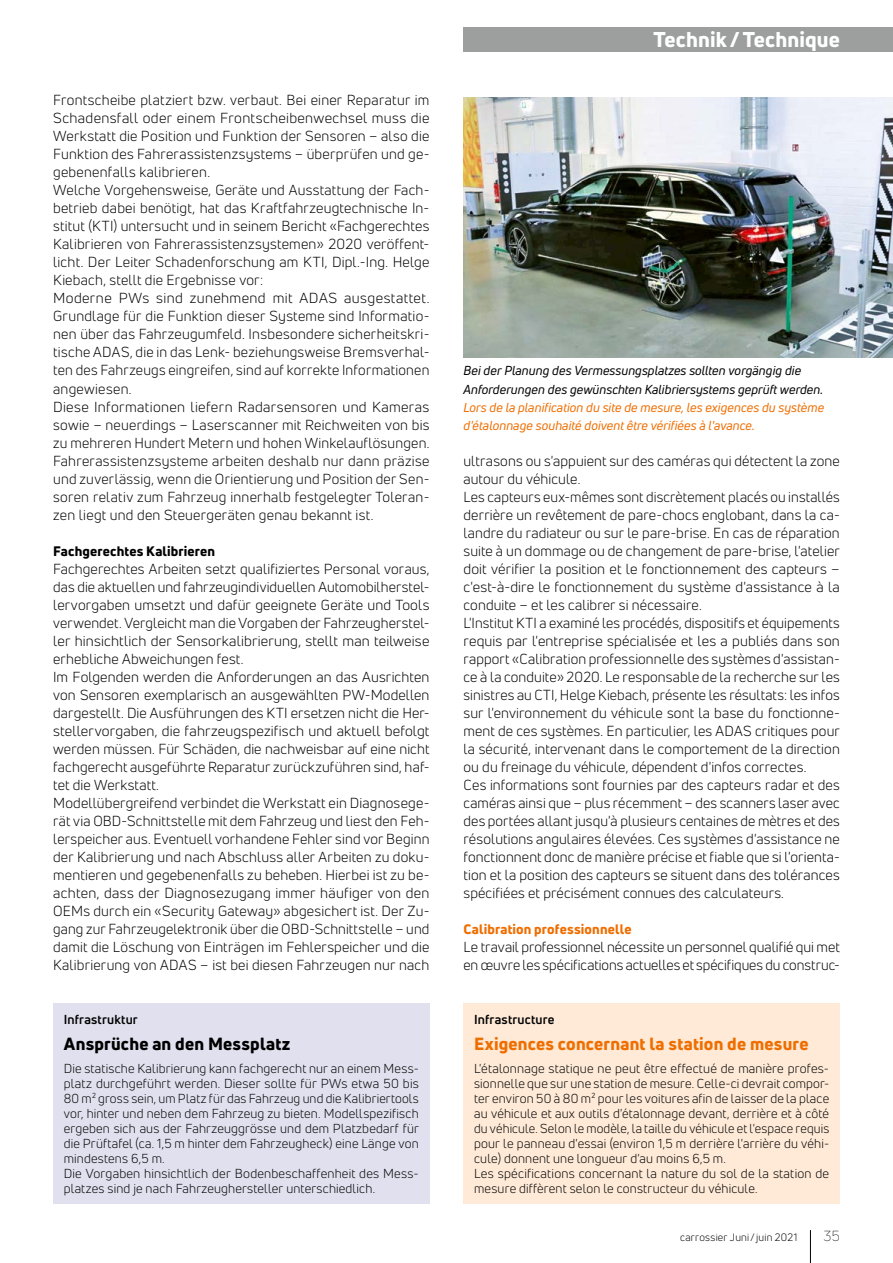
<style>
.page{position:relative;width:893px;height:1263px;background:#fff}
.page>*{position:absolute;margin:0;border:0;box-sizing:border-box;transform-origin:0 0}
.t1{font:800 21px "Uni Neue";letter-spacing:.005em;color:#fff}
.t2{font:800 17.25px "Uni Neue";letter-spacing:.01em;color:#ef6e00}
.t3{font:800 17.25px "Uni Neue";letter-spacing:.01em;color:#000}
.t4{font:14.25px/18px "Uni Neue";letter-spacing:.015em;color:#000}
.t5{font:300 14.25px "Uni Neue";color:#000}
.t6{font:800 13.5px "Uni Neue";letter-spacing:.01em;color:#ef6e00}
.t7{font:800 13.5px "Uni Neue";letter-spacing:.01em;color:#000}
.t8{font:12.75px/15px "Uni Neue";letter-spacing:.015em;color:#000}
.t9{font:italic 12.75px/18px "Uni Neue";letter-spacing:.01em;color:#000}
.t10{font:italic 12.75px/18px "Uni Neue";letter-spacing:.01em;color:#ef6e00}
.t11{font:700 12.75px "Uni Neue";letter-spacing:.015em;color:#000}
.t12{font:10.5px "Uni Neue";letter-spacing:.02em;color:#000}
</style>
<div class="page">
<hr style="left:810px;top:1230px;width:1px;height:33px;background:#000">
<div style="left:463px;top:27px;width:430px;height:24px;background:#9d9e9e"></div>
<div style="left:53px;top:1003px;width:376px;height:201px;background:#e1e0ee"></div>
<div style="left:463px;top:1003px;width:377px;height:201px;background:#feead7"></div>
<img style="left:463px;top:98px;width:430px;height:259px">
<p class="t4" style="left:53px;top:91px;width:378px">Frontscheibe platziert bzw. verbaut. Bei einer Reparatur im Schadensfall oder einem Frontscheibenwechsel muss die Werkstatt die Position und Funktion der Sensoren – also die Funktion des Fahrerassistenzsystems – überprüfen und ge&shy;gebenenfalls kalibrieren.<br>Welche Vorgehensweise, Geräte und Ausstattung der Fach&shy;betrieb dabei benötigt, hat das Kraftfahrzeugtechnische In&shy;stitut (KTI) untersucht und in seinem Bericht «Fachgerechtes Kalibrieren von Fahrerassistenzsystemen» 2020 veröffent&shy;licht. Der Leiter Schadenforschung am KTI, Dipl.-Ing. Helge Kiebach, stellt die Ergebnisse vor:<br>Moderne PWs sind zunehmend mit ADAS ausgestattet.<br>Grundlage für die Funktion dieser Systeme sind Informatio&shy;nen über das Fahrzeugumfeld. Insbesondere sicherheitskri&shy;tische ADAS, die in das Lenk- beziehungsweise Bremsverhal&shy;ten des Fahrzeugs eingreifen, sind auf korrekte Informationen angewiesen.<br>Diese Informationen liefern Radarsensoren und Kameras sowie – neuerdings – Laserscanner mit Reichweiten von bis zu mehreren Hundert Metern und hohen Winkelauflösungen.<br>Fahrerassistenzsysteme arbeiten deshalb nur dann präzise und zuverlässig, wenn die Orientierung und Position der Sen&shy;soren relativ zum Fahrzeug innerhalb festgelegter Toleran&shy;zen liegt und den Steuergeräten genau bekannt ist.</p>
<p class="t7" style="left:53px;top:541px;width:164px">Fachgerechtes Kalibrieren</p>
<p class="t4" style="left:53px;top:559px;width:378px">Fachgerechtes Arbeiten setzt qualifiziertes Personal voraus, das die aktuellen und fahrzeugindividuellen Automobilherstel&shy;lervorgaben umsetzt und dafür geeignete Geräte und Tools verwendet. Vergleicht man die Vorgaben der Fahrzeugherstel&shy;ler hinsichtlich der Sensorkalibrierung, stellt man teilweise erhebliche Abweichungen fest.<br>Im Folgenden werden die Anforderungen an das Ausrichten von Sensoren exemplarisch an ausgewählten PW-Modellen dargestellt. Die Ausführungen des KTI ersetzen nicht die Her&shy;stellervorgaben, die fahrzeugspezifisch und aktuell befolgt werden müssen. Für Schäden, die nachweisbar auf eine nicht fachgerecht ausgeführte Reparatur zurückzuführen sind, haf&shy;tet die Werkstatt.<br>Modellübergreifend verbindet die Werkstatt ein Diagnosege&shy;rät via OBD-Schnittstelle mit dem Fahrzeug und liest den Feh&shy;lerspeicher aus. Eventuell vorhandene Fehler sind vor Beginn der Kalibrierung und nach Abschluss aller Arbeiten zu doku&shy;mentieren und gegebenenfalls zu beheben. Hierbei ist zu be&shy;achten, dass der Diagnosezugang immer häufiger von den OEMs durch ein «Security Gateway» abgesichert ist. Der Zu&shy;gang zur Fahrzeugelektronik über die OBD-Schnittstelle – und damit die Löschung von Einträgen im Fehlerspeicher und die Kalibrierung von ADAS – ist bei diesen Fahrzeugen nur nach</p>
<p class="t11" style="left:64px;top:1011px;width:75px">Infrastruktur</p>
<p class="t3" style="left:64px;top:1032px;width:228px">Ansprüche an den Messplatz</p>
<p class="t8" style="left:64px;top:1061px;width:357px">Die statische Kalibrierung kann fachgerecht nur an einem Mess&shy;platz durchgeführt werden. Dieser sollte für PWs etwa 50 bis 80 m² gross sein, um Platz für das Fahrzeug und die Kalibriertools vor, hinter und neben dem Fahrzeug zu bieten. Modellspezifisch ergeben sich aus der Fahrzeuggrösse und dem Platzbedarf für die Prüftafel (ca. 1,5 m hinter dem Fahrzeugheck) eine Länge von mindestens 6,5 m.<br>Die Vorgaben hinsichtlich der Bodenbeschaffenheit des Mess&shy;platzes sind je nach Fahrzeughersteller unterschiedlich.</p>
<h1 class="t1" style="left:654px;top:25px;width:188px">Technik /Technique</h1>
<p class="t9" style="left:463px;top:362px;width:361px">Bei der Planung des Vermessungsplatzes sollten vorgängig die<br>Anforderungen des gewünschten Kalibriersystems geprüft werden.</p>
<p class="t10" style="left:463px;top:398px;width:362px">Lors de la planification du site de mesure, les exigences du système d'étalonnage souhaité doivent être vérifiées à l'avance.</p>
<p class="t4" style="left:463px;top:451px;width:378px">ultrasons ou s'appuient sur des caméras qui détectent la zone autour du véhicule.<br>Les capteurs eux-mêmes sont discrètement placés ou installés derrière un revêtement de pare-chocs englobant, dans la ca&shy;landre du radiateur ou sur le pare-brise. En cas de réparation suite à un dommage ou de changement de pare-brise, l'atelier doit vérifier la position et le fonctionnement des capteurs – c'est-à-dire le fonctionnement du système d'assistance à la conduite – et les calibrer si nécessaire.<br>L'Institut KTI a examiné les procédés, dispositifs et équipements requis par l'entreprise spécialisée et les a publiés dans son rapport «Calibration professionnelle des systèmes d'assistan&shy;ce à la conduite» 2020. Le responsable de la recherche sur les sinistres au CTI, Helge Kiebach, présente les résultats: les infos sur l'environnement du véhicule sont la base du fonctionne&shy;ment de ces systèmes. En particulier, les ADAS critiques pour la sécurité, intervenant dans le comportement de la direction ou du freinage du véhicule, dépendent d'infos correctes.<br>Ces informations sont fournies par des capteurs radar et des caméras ainsi que – plus récemment – des scanners laser avec des portées allant jusqu'à plusieurs centaines de mètres et des résolutions angulaires élevées. Ces systèmes d'assistance ne fonctionnent donc de manière précise et fiable que si l'orienta&shy;tion et la position des capteurs se situent dans des tolérances spécifiées et précisément connues des calculateurs.</p>
<p class="t6" style="left:463px;top:919px;width:170px">Calibration professionnelle</p>
<p class="t4" style="left:463px;top:937px;width:378px">Le travail professionnel nécessite un personnel qualifié qui met en œuvre les spécifications actuelles et spécifiques du construc-</p>
<p class="t11" style="left:474px;top:1011px;width:82px">Infrastructure</p>
<p class="t2" style="left:474px;top:1032px;width:336px">Exigences concernant la station de mesure</p>
<p class="t8" style="left:474px;top:1061px;width:357px">L'étalonnage statique ne peut être effectué de manière profes&shy;sionnelle que sur une station de mesure. Celle-ci devrait compor&shy;ter environ 50 à 80 m² pour les voitures afin de laisser de la place au véhicule et aux outils d'étalonnage devant, derrière et à côté du véhicule. Selon le modèle, la taille du véhicule et l'espace requis pour le panneau d'essai (environ 1,5 m derrière l'arrière du véhi&shy;cule) donnent une longueur d'au moins 6,5 m.<br>Les spécifications concernant la nature du sol de la station de mesure diffèrent selon le constructeur du véhicule.</p>
<p class="t12" style="left:680px;top:1231px;width:119px">carrossier Juni/juin 2021</p>
<p class="t5" style="left:824px;top:1227px;width:18px">35</p>
</div>
